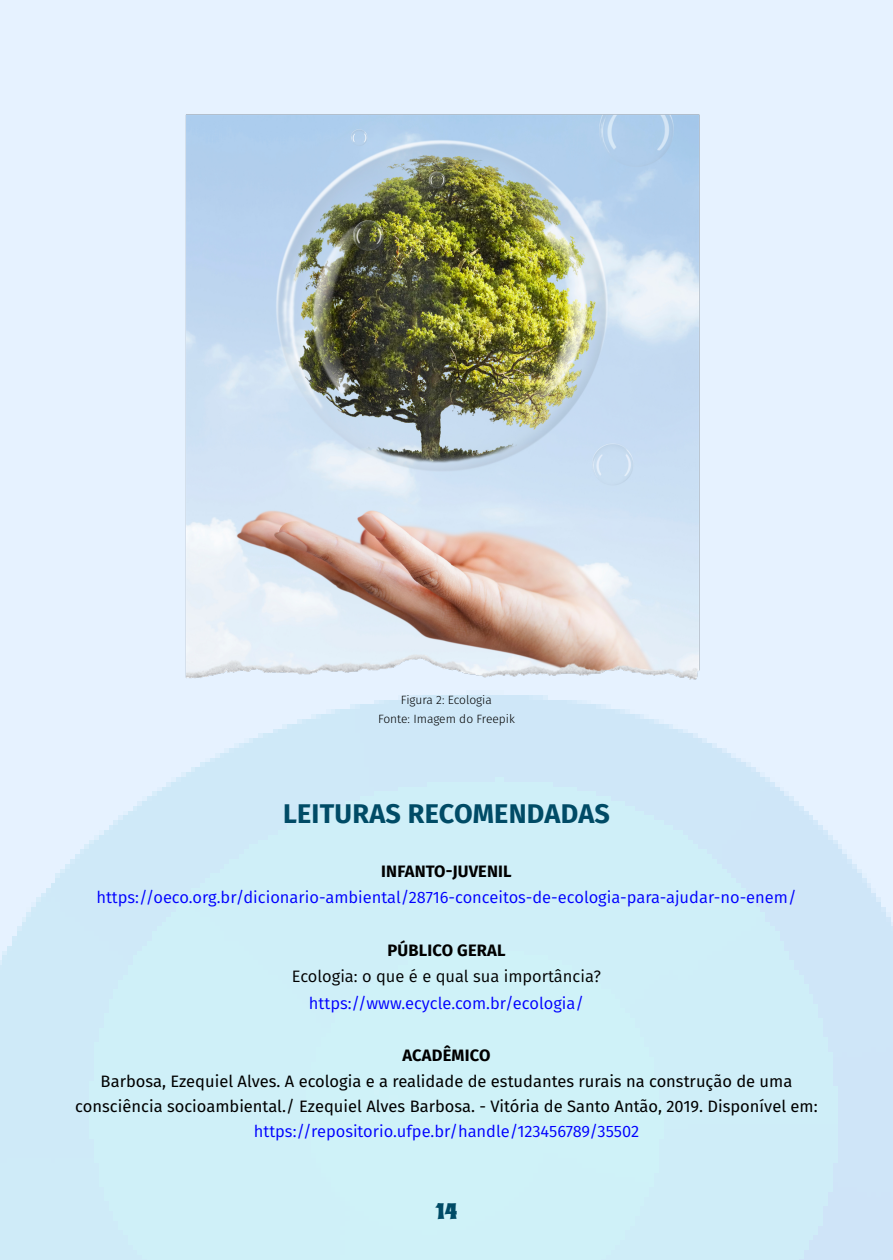
<style>
.page{position:relative;width:893px;height:1260px;background:#fff}
.page>*{position:absolute;margin:0;border:0;box-sizing:border-box;transform-origin:0 0}
.t1{font:700 27px "Fira Sans";letter-spacing:.01em;color:#004b66}
.t2{font:22.5px "Spicy Rice";color:#004b66}
.t3{font:16.5px "Fira Sans";color:#00f}
.t4{font:16.5px/24.8px "Fira Sans";color:#000;text-align:center}
.t5{font:700 16.5px "Fira Sans";letter-spacing:.01em;color:#000}
.t6{font:16.5px "Fira Sans";color:#000}
.t7{font:300 12px/19.5px "Fira Sans";color:#000;text-align:center}
</style>
<div class="page">
<div style="left:0;top:0;width:892px;height:1260px;background:linear-gradient(to bottom,#edf3ff,#cdedf7)"></div>
<img style="left:153px;top:105px;width:583px;height:579px">
<p class="t7" style="left:378px;top:690px;width:138px">Figura 2: Ecologia<br>Fonte: Imagem do Freepik</p>
<h1 class="t1" style="left:283px;top:791px;width:328px">LEITURAS RECOMENDADAS</h1>
<p class="t5" style="left:381px;top:858px;width:132px">INFANTO-JUVENIL</p>
<p class="t3" style="left:96px;top:885px;width:701px">https://oeco.org.br/dicionario-ambiental/28716-conceitos-de-ecologia-para-ajudar-no-enem/</p>
<p class="t5" style="left:387px;top:936px;width:120px">PÚBLICO GERAL</p>
<p class="t6" style="left:292px;top:964px;width:310px">Ecologia: o que é e qual sua importância?</p>
<p class="t3" style="left:309px;top:990px;width:276px">https://www.ecycle.com.br/ecologia/</p>
<p class="t5" style="left:402px;top:1041px;width:89px">ACADÊMICO</p>
<p class="t4" style="left:75px;top:1069px;width:743px">Barbosa, Ezequiel Alves. A ecologia e a realidade de estudantes rurais na construção de uma consciência socioambiental./ Ezequiel Alves Barbosa. - Vitória de Santo Antão, 2019. Disponível em:</p>
<p class="t3" style="left:254px;top:1119px;width:387px">https://repositorio.ufpe.br/handle/123456789/35502</p>
<h2 class="t2" style="left:435px;top:1196px;width:24px">14</h2>
</div>
